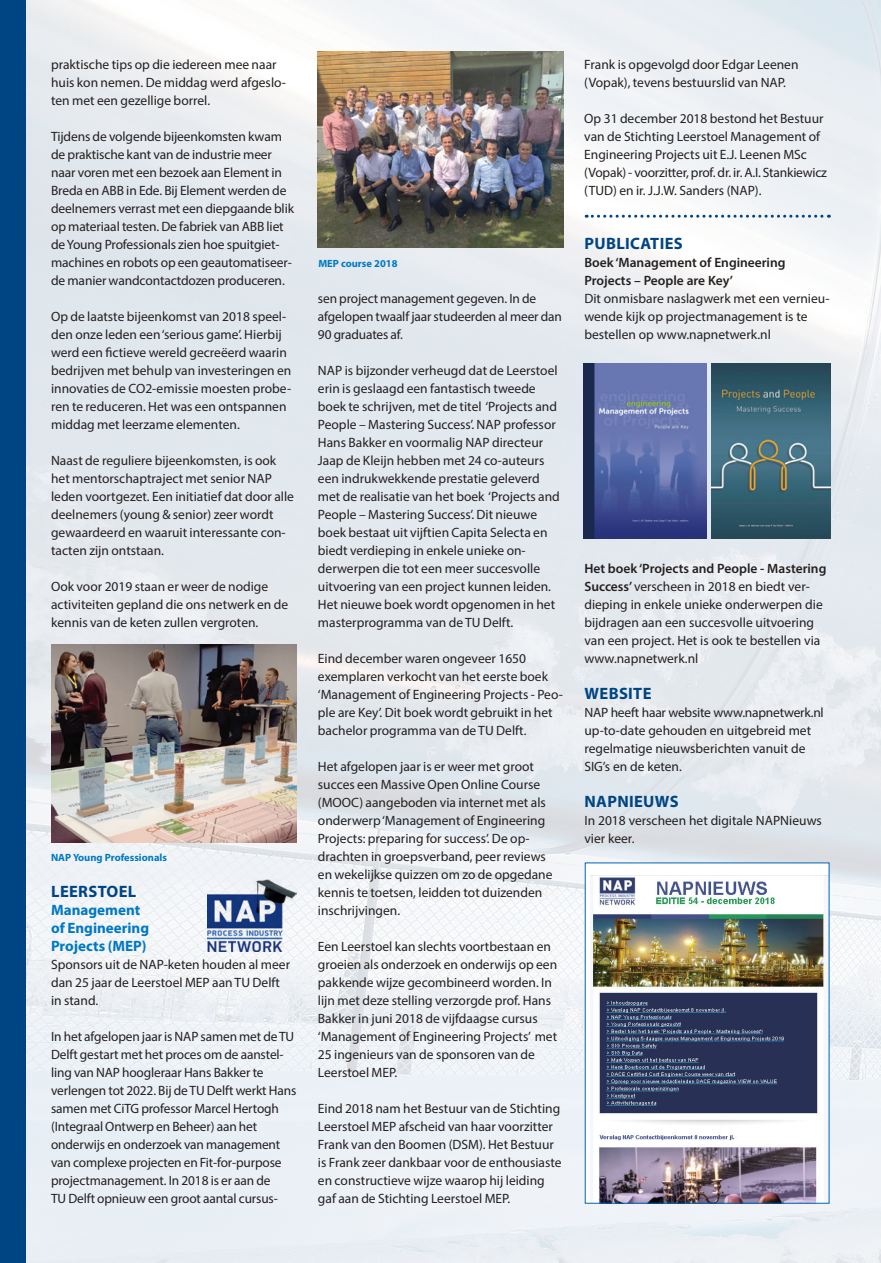
<style>
.page{position:relative;width:881px;height:1263px;background:#fff}
.page>*{position:absolute;margin:0;border:0;box-sizing:border-box;transform-origin:0 0}
.t1{font:700 16.5px "Myriad Pro";letter-spacing:.02em;color:#004583}
.t2{font:700 15px/18px "Myriad Pro";color:#0079c2}
.t3{font:13.5px/18px "Myriad Pro";color:#231f20}
.t4{font:600 13.5px/18px "Myriad Pro";color:#231f20}
.t5{font:700 10.5px "Myriad Pro";color:#0079c2}
.s1{font-weight:600}
</style>
<div class="page">
<img style="left:26px;top:0;width:854px;height:1263px">
<div style="left:0;top:0;width:26px;height:1263px;background:#004583"></div>
<img style="left:583px;top:364px;width:123px;height:174px">
<img style="left:711px;top:364px;width:118px;height:174px">
<div style="left:585px;top:863px;width:243px;height:340px;background:#fff"></div>
<img style="left:590px;top:876px;width:237px;height:325px">
<svg style="left:586px;top:215px;width:243px;height:3px"></svg>
<img style="left:51px;top:644px;width:245px;height:198px">
<img style="left:318px;top:51px;width:245px;height:197px">
<img style="left:207px;top:879px;width:89px;height:72px">
<p class="t3" style="left:51px;top:55px;width:236px">praktische tips op die iedereen mee naar huis kon nemen. De middag werd afgeslo&shy;ten met een gezellige borrel.</p>
<p class="t3" style="left:51px;top:127px;width:244px">Tijdens de volgende bijeenkomsten kwam de praktische kant van de industrie meer naar voren met een bezoek aan Element in Breda en ABB in Ede. Bij Element werden de deelnemers verrast met een diepgaande blik op materiaal testen. De fabriek van ABB liet de Young Professionals zien hoe spuitgiet&shy;machines en robots op een geautomatiseer&shy;de manier wandcontactdozen produceren.</p>
<p class="t3" style="left:51px;top:307px;width:242px">Op de laatste bijeenkomst van 2018 speel&shy;den onze leden een ‘serious game’. Hierbij werd een fictieve wereld gecreëerd waarin bedrijven met behulp van investeringen en innovaties de CO2-emissie moesten probe&shy;ren te reduceren. Het was een ontspannen middag met leerzame elementen.</p>
<p class="t3" style="left:51px;top:451px;width:244px">Naast de reguliere bijeenkomsten, is ook het mentorschaptraject met senior NAP leden voortgezet. Een initiatief dat door alle deelnemers (young &amp; senior) zeer wordt gewaardeerd en waaruit interessante con&shy;tacten zijn ontstaan.</p>
<p class="t3" style="left:51px;top:577px;width:238px">Ook voor 2019 staan er weer de nodige activiteiten gepland die ons netwerk en de kennis van de keten zullen vergroten.</p>
<p class="t5" style="left:51px;top:850px;width:117px">NAP Young Professionals</p>
<p class="t1" style="left:51px;top:881px;width:87px">LEERSTOEL</p>
<p class="t2" style="left:51px;top:900px;width:100px">Management of Engineering<br>Projects (MEP)</p>
<p class="t3" style="left:51px;top:955px;width:240px">Sponsors uit de NAP-keten houden al meer dan 25 jaar de Leerstoel MEP aan TU Delft in stand.</p>
<p class="t3" style="left:51px;top:1027px;width:247px">In het afgelopen jaar is NAP samen met de TU Delft gestart met het proces om de aanstel&shy;ling van NAP hoogleraar Hans Bakker te verlengen tot 2022. Bij de TU Delft werkt Hans samen met CiTG professor Marcel Hertogh (Integraal Ontwerp en Beheer) aan het onderwijs en onderzoek van management van complexe projecten en Fit-for-purpose projectmanagement. In 2018 is er aan de<br>TU Delft opnieuw een groot aantal cursus-</p>
<p class="t5" style="left:318px;top:257px;width:81px">MEP course 2018</p>
<p class="t3" style="left:318px;top:289px;width:245px">sen project management gegeven. In de afgelopen twaalf jaar studeerden al meer dan<br>90 graduates af.</p>
<p class="t3" style="left:318px;top:361px;width:243px">NAP is bijzonder verheugd dat de Leerstoel erin is geslaagd een fantastisch tweede boek te schrijven, met de titel ‘Projects and People – Mastering Success’. NAP professor Hans Bakker en voormalig NAP directeur Jaap de Kleijn hebben met 24 co-auteurs een indrukwekkende prestatie geleverd met de realisatie van het boek ‘Projects and People – Mastering Success’. Dit nieuwe boek bestaat uit vijftien Capita Selecta en biedt verdieping in enkele unieke on&shy;derwerpen die tot een meer succesvolle uitvoering van een project kunnen leiden.<br>Het nieuwe boek wordt opgenomen in het masterprogramma van de TU Delft.</p>
<p class="t3" style="left:318px;top:649px;width:246px">Eind december waren ongeveer 1650 exemplaren verkocht van het eerste boek ‘Management of Engineering Projects - Peo&shy;ple are Key’. Dit boek wordt gebruikt in het bachelor programma van de TU Delft.</p>
<p class="t3" style="left:318px;top:757px;width:236px">Het afgelopen jaar is er weer met groot succes een Massive Open Online Course (MOOC) aangeboden via internet met als onderwerp ‘Management of Engineering Projects: preparing for success’. De op&shy;drachten in groepsverband, peer reviews en wekelijkse quizzen om zo de opgedane kennis te toetsen, leidden tot duizenden inschrijvingen.</p>
<p class="t3" style="left:318px;top:937px;width:241px">Een Leerstoel kan slechts voortbestaan en groeien als onderzoek en onderwijs op een pakkende wijze gecombineerd worden. In lijn met deze stelling verzorgde prof. Hans Bakker in juni 2018 de vijfdaagse cursus ‘Management of Engineering Projects’ met 25 ingenieurs van de sponsoren van de Leerstoel MEP.</p>
<p class="t3" style="left:318px;top:1099px;width:245px">Eind 2018 nam het Bestuur van de Stichting Leerstoel MEP afscheid van haar voorzitter Frank van den Boomen (DSM). Het Bestuur is Frank zeer dankbaar voor de enthousiaste en constructieve wijze waarop hij leiding gaf aan de Stichting Leerstoel MEP.</p>
<p class="t3" style="left:584px;top:55px;width:216px">Frank is opgevolgd door Edgar Leenen (Vopak), tevens bestuurslid van NAP.</p>
<p class="t3" style="left:584px;top:109px;width:244px">Op 31 december 2018 bestond het Bestuur van de Stichting Leerstoel Management of Engineering Projects uit E.J. Leenen MSc (Vopak) - voorzitter, prof. dr. ir. A.I. Stankiewicz (TUD) en ir. J.J.W. Sanders (NAP).</p>
<p class="t1" style="left:584px;top:233px;width:100px">PUBLICATIES</p>
<p class="t4" style="left:584px;top:253px;width:203px">Boek ‘Management of Engineering<br>Projects – People are Key’</p>
<p class="t3" style="left:584px;top:289px;width:246px">Dit onmisbare naslagwerk met een vernieu&shy;wende kijk op projectmanagement is te bestellen op www.napnetwerk.nl</p>
<p class="t3" style="left:584px;top:559px;width:243px"><span class="s1">Het boek ‘Projects and People - Mastering Success’</span> verscheen in 2018 en biedt ver&shy;dieping in enkele unieke onderwerpen die bijdragen aan een succesvolle uitvoering van een project. Het is ook te bestellen via www.napnetwerk.nl</p>
<p class="t1" style="left:584px;top:683px;width:68px">WEBSITE</p>
<p class="t3" style="left:584px;top:703px;width:241px">NAP heeft haar website www.napnetwerk.nl up-to-date gehouden en uitgebreid met regelmatige nieuwsberichten vanuit de SIG’s en de keten.</p>
<p class="t1" style="left:584px;top:791px;width:56px">NAPNieuws</p>
<p class="t3" style="left:584px;top:811px;width:239px">In 2018 verscheen het digitale NAPNieuws vier keer.</p>
</div>
